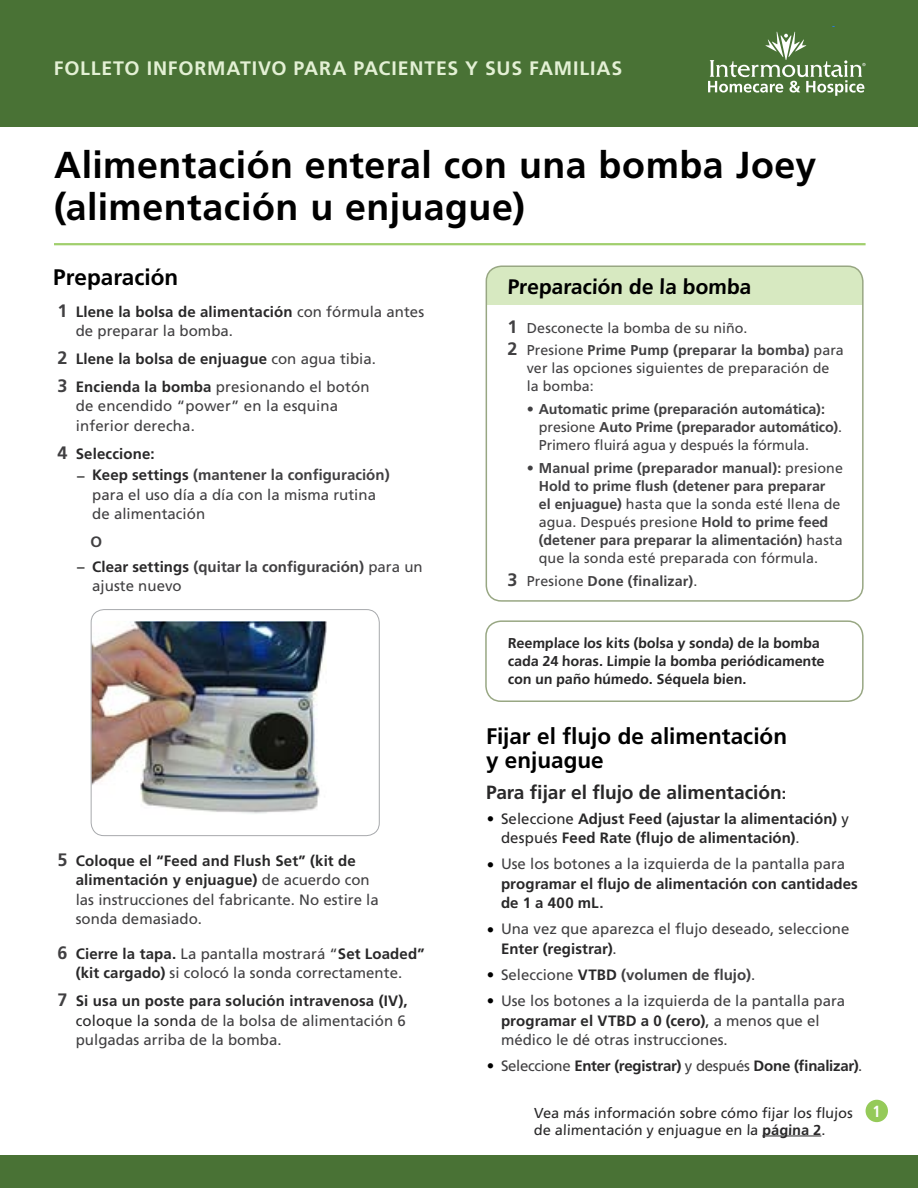
<style>
.page{position:relative;width:918px;height:1188px;background:#fff}
.page>*{position:absolute;margin:0;border:0;box-sizing:border-box;transform-origin:0 0}
.Title__h1{font:700 37.5px/42px "Frutiger LT Std";letter-spacing:.015em;color:#000}
.Level_1__h2{font:700 22.5px/24px "Frutiger LT Std";color:#000}
.Main_table{font:700 21px "Frutiger LT Std";color:#000}
.t1{font:700 19.5px "Frutiger LT Std";letter-spacing:.04em;color:#e3f0d4}
.Level_2__h3{font:700 19.2px "Frutiger LT Std";letter-spacing:-.005em;color:#292829}
.t2{font:700 condensed 16.2px "Frutiger LT Std";color:#fff}
.t3{font:15px/19.5px "Frutiger LT Std";color:#414042}
.t4{font:700 15px/19.5px "Frutiger LT Std";letter-spacing:.005em;color:#292829}
.Level_2{font:700 15px/19.5px "Frutiger LT Std";color:#414042}
.t5{font:700 15px "Frutiger LT Std";letter-spacing:-.015em;color:#292829}
.Main__p{font:14.4px/16.5px "Frutiger LT Std";color:#292829}
.t6{font:700 14.25px/18px "Frutiger LT Std";color:#414042}
.t7{font:14.25px/18px "Frutiger LT Std";letter-spacing:.005em;color:#414042}
.Main__p-2{font:700 14.25px/18px "Frutiger LT Std";color:#292829}
.s1{font-weight:700;font-size:18px}
.s2{font-weight:700;color:#292829}
.s3{font-size:18px;color:#414042}
.s4{font-weight:400;color:#414042}
.s5{color:#000}
.s6{font-weight:700}
.s7{font-weight:400;color:#000}
.s8{color:#292829}
.s9{font-weight:400}
.s10{font-size:18px}
.s11{font-size:15.9px}
.s12{color:#414042}
</style>
<div class="page">
<div style="left:0;top:1156px;width:918px;height:32px;background:#497235"></div>
<div style="left:0;top:0;width:918px;height:127px;background:#497235"></div>
<div style="left:866px;top:1100px;width:22px;height:22px;background:#95ca59;border-radius:50%"></div>
<svg style="left:708px;top:31px;width:158px;height:65px"></svg>
<hr style="left:54px;top:243px;width:812px;height:2px;background:#a1cf6d">
<div style="left:485px;top:620px;width:379px;height:82px;border:2px solid #98a783;border-radius:15px"></div>
<div style="left:486px;top:266px;width:377px;height:39px;background:#d7e9c1"></div>
<div style="left:486px;top:266px;width:378px;height:336px;border:2px solid #98a783;border-radius:15px"></div>
<img style="left:93px;top:621px;width:234px;height:193px">
<div style="left:91px;top:609px;width:289px;height:227px;border:1px solid #a7a9ac;border-radius:13px"></div>
<hr style="left:762px;top:1136px;width:59px;height:1px;background:#292829">
<h3 class="t1" style="left:54px;top:57px;width:570px">FOLLETO INFORMATIVO PARA PACIENTES Y SUS FAMILIAS</h3>
<p class="Title__h1" style="left:54px;top:144px;width:764px">Alimentación enteral con una bomba Joey (alimentación u enjuague)</p>
<p class="Level_1__h2" style="left:53px;top:265px;width:127px">Preparación</p>
<p class="t3" style="left:76px;top:302px;width:350px;text-indent:-18px"><span class="s1">1</span> <span class="s2">Llene la bolsa de alimentación</span> con fórmula antes de preparar la bomba.</p>
<p class="t4" style="left:57px;top:349px;width:320px"><span class="s3">2</span> Llene la bolsa de enjuague <span class="s4">con agua tibia.</span></p>
<p class="t3" style="left:76px;top:377px;width:295px;text-indent:-18px"><span class="s1">3</span> <span class="s2">Encienda la bomba</span> presionando el botón de encendido “power” en la esquina inferior derecha.</p>
<p class="t4" style="left:57px;top:444px;width:99px"><span class="s3">4</span> Seleccione:</p>
<p class="t3" style="left:92px;top:465px;width:299px;text-indent:-15px"><span class="s5">–</span> <span class="s2">Keep settings</span> <span class="s6">(mantener la configuración) </span>para el uso día a día con la misma rutina de alimentación</p>
<p class="Level_2" style="left:90px;top:532px;width:13px">O</p>
<p class="Level_2" style="left:92px;top:557px;width:332px;text-indent:-15px"><span class="s7">–</span> <span class="s8">Clear settings</span> (quitar la configuración) <span class="s9">para un ajuste nuevo</span></p>
<p class="Main_table" style="left:507px;top:275px;width:246px">Preparación de la bomba</p>
<p class="t7" style="left:507px;top:319px;width:242px"><span class="s1">1</span> Desconecte la bomba de su niño.</p>
<p class="t7" style="left:527px;top:341px;width:318px;text-indent:-20px"><span class="s1">2</span> Presione <span class="s6">Prime Pump (preparar la bomba)</span> para ver las opciones siguientes de preparación de la bomba:</p>
<p class="t6" style="left:539px;top:400px;width:305px;text-indent:-12px"><span class="s9">•</span> Automatic prime (preparación automática): <span class="s9">presione</span> Auto Prime (preparador automático)<span class="s9">.<br>Primero fluirá agua y después la fórmula.</span></p>
<p class="t6" style="left:539px;top:459px;width:306px;text-indent:-12px"><span class="s9">•</span> Manual prime (preparador manual): <span class="s9">presione </span>Hold to prime flush (detener para preparar<br>el enjuague) <span class="s9">hasta que la sonda esté llena de agua. Después presione</span> Hold to prime feed (detener para preparar la alimentación) <span class="s9">hasta que la sonda esté preparada con fórmula.</span></p>
<p class="t6" style="left:507px;top:572px;width:192px"><span class="s10">3</span> <span class="s9">Presione</span> Done (finalizar)<span class="s9">.</span></p>
<p class="t3" style="left:76px;top:851px;width:305px;text-indent:-18px"><span class="s1">5</span> <span class="s2">Coloque el “Feed and Flush Set” (kit de alimentación y enjuague)</span> de acuerdo con las instrucciones del fabricante. No estire la sonda demasiado.</p>
<p class="t3" style="left:57px;top:944px;width:369px;text-align:center"><span class="s1">6</span> <span class="s2">Cierre la tapa.</span> La pantalla mostrará “<span class="s2">Set Loaded” (kit cargado)</span> si colocó la sonda correctamente.</p>
<p class="t3" style="left:76px;top:991px;width:333px;text-indent:-18px"><span class="s1">7</span> <span class="s2">Si usa un poste para solución intravenosa (IV), </span><span class="s8">coloque la sonda</span> de la bolsa de alimentación 6 pulgadas arriba de la bomba.</p>
<p class="Main__p-2" style="left:508px;top:634px;width:319px">Reemplace los kits (bolsa y sonda) de la bomba cada 24 horas. Limpie la bomba periódicamente con un paño húmedo. Séquela bien.</p>
<p class="Level_1__h2" style="left:486px;top:724px;width:303px">Fijar el flujo de alimentación y enjuague</p>
<p class="Level_2__h3" style="left:486px;top:781px;width:302px">Para fijar el flujo de alimentación<span class="s11">:</span></p>
<p class="t4" style="left:501px;top:809px;width:349px;text-indent:-14px"><span class="s7">•</span> <span class="s9">Seleccione</span> Adjust Feed (ajustar la alimentación) <span class="s9">y después</span> Feed Rate (flujo de alimentación)<span class="s4">.</span></p>
<p class="t4" style="left:501px;top:855px;width:358px;text-indent:-14px"><span class="s7">•</span> <span class="s4">Use los botones a la izquierda de la pantalla para </span>programar el flujo de alimentación con cantidades de 1 a 400 mL<span class="s12">.</span></p>
<p class="t3" style="left:501px;top:920px;width:350px;text-indent:-14px"><span class="s5">•</span> Una vez que aparezca el flujo deseado, seleccione<br><span class="s2">Enter (registrar)</span>.</p>
<p class="Level_2" style="left:487px;top:965px;width:270px"><span class="s7">•</span> <span class="s9">Seleccione</span> <span class="s8">VTBD</span> (volumen de flujo)<span class="s9">.</span></p>
<p class="t3" style="left:501px;top:991px;width:346px;text-indent:-14px"><span class="s5">•</span> Use los botones a la izquierda de la pantalla para <span class="s2">programar el VTBD a 0 (cero)</span><span class="s8">,</span> a menos que el médico le dé otras instrucciones.</p>
<p class="t5" style="left:487px;top:1057px;width:377px"><span class="s7">•</span> <span class="s4">Seleccione</span> Enter (registrar) <span class="s4">y después</span> Done (finalizar)<span class="s4">.</span></p>
<p class="Main__p" style="left:534px;top:1105px;width:321px">Vea más información sobre cómo fijar los flujos de alimentación y enjuague en la <span class="s6">página 2</span>.</p>
<p class="t2" style="left:873px;top:1101px;width:10px">1</p>
</div>
